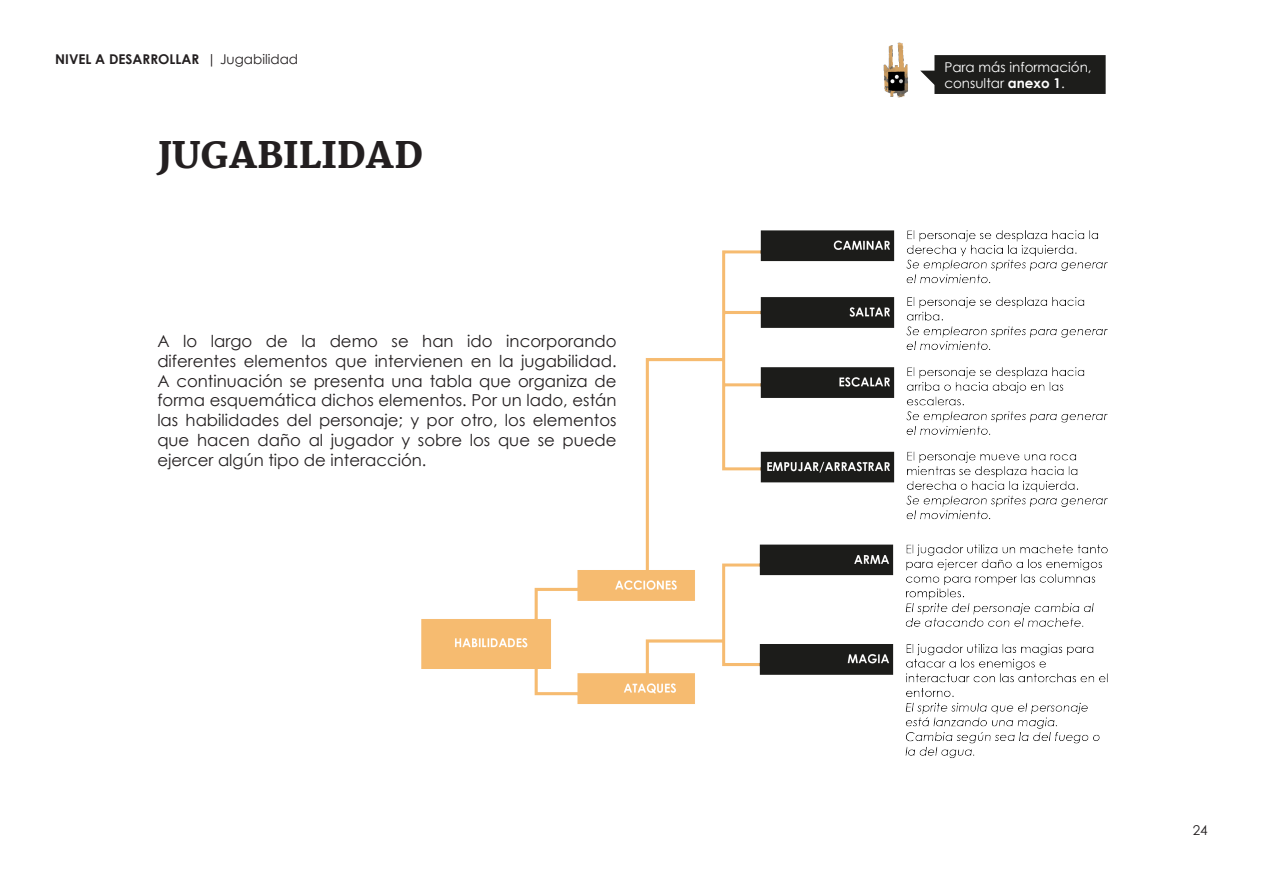
<style>
.page{position:relative;width:1263px;height:893px;background:#fff}
.page>*{position:absolute;margin:0;border:0;box-sizing:border-box;transform-origin:0 0}
.t1{font:800 36px "Martel";letter-spacing:.01em;color:#231f20}
.t2{font:16.5px/19.8px "Century Gothic";color:#231f20;text-align:justify}
.t3{font:13.5px/16.2px "Century Gothic";color:#fff}
.t4{font:700 13.5px "Century Gothic";color:#231f20}
.t5{font:13.5px "Century Gothic";color:#231f20}
.s1{font-weight:700}
</style>
<div class="page">
<img style="left:421px;top:230px;width:687px;height:528px">
<img style="left:883px;top:42px;width:25px;height:56px">
<svg style="left:920px;top:55px;width:186px;height:39px;background:#2c2c2a"></svg>
<p class="t4" style="left:55px;top:49px;width:145px">NIVEL A DESARROLLAR</p>
<p class="t5" style="left:207px;top:49px;width:92px">| Jugabilidad</p>
<h1 class="t1" style="left:158px;top:135px;width:266px">JUGABILIDAD</h1>
<p class="t2" style="left:157px;top:331px;width:461px">A lo largo de la demo se han ido incorporando diferentes elementos que intervienen en la jugabilidad.<br>A continuación se presenta una tabla que organiza de forma esquemática dichos elementos. Por un lado, están las habilidades del personaje; y por otro, los elementos que hacen daño al jugador y sobre los que se puede ejercer algún tipo de interacción.</p>
<p class="t3" style="left:944px;top:58px;width:149px">Para más información, consultar <span class="s1">anexo 1</span>.</p>
<p class="t5" style="left:1193px;top:821px;width:16px">24</p>
</div>
